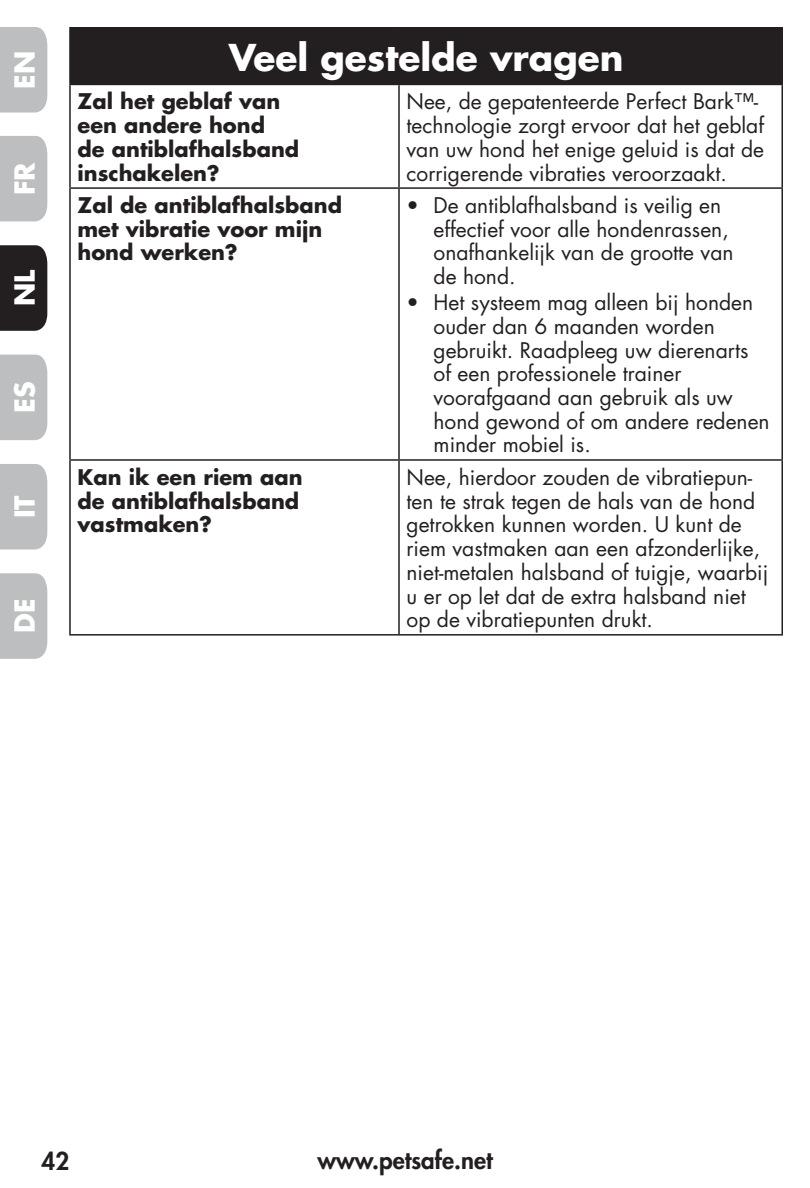
<style>
.page{position:relative;width:810px;height:1188px;background:#fff}
.page>*{position:absolute;margin:0;border:0;box-sizing:border-box;transform-origin:0 0}
.t1{font:700 36px "Futura Std";color:#fff}
.t2{font:700 27px "Futura Std";color:#fff}
.t3{font:800 24px "Futura Std";color:#231f20}
.t4{font:21px/23.7px "Futura Std";color:#231f20}
.t5{font:700 21px/23.7px "Futura Std";color:#231f20}
</style>
<div class="page">
<div style="left:0;top:136px;width:47px;height:85px;background:#bcbec0"></div>
<div style="left:0;top:245px;width:47px;height:86px;background:#231f20"></div>
<div style="left:0;top:355px;width:47px;height:85px;background:#bcbec0"></div>
<div style="left:0;top:464px;width:47px;height:86px;background:#bcbec0"></div>
<div style="left:0;top:573px;width:47px;height:86px;background:#bcbec0"></div>
<div style="left:0;top:27px;width:47px;height:86px;background:#bcbec0"></div>
<div style="left:70px;top:28px;width:712px;height:56px;background:#231f20"></div>
<hr style="left:782px;top:28px;width:1px;height:56px;background:#231f20">
<hr style="left:69px;top:85px;width:2px;height:102px;background:#231f20">
<hr style="left:69px;top:189px;width:2px;height:270px;background:#231f20">
<hr style="left:69px;top:461px;width:2px;height:173px;background:#231f20">
<hr style="left:69px;top:84px;width:330px;height:1px;background:#231f20">
<hr style="left:69px;top:187px;width:330px;height:2px;background:#231f20">
<hr style="left:69px;top:459px;width:330px;height:2px;background:#231f20">
<hr style="left:69px;top:634px;width:330px;height:2px;background:#231f20">
<hr style="left:398px;top:85px;width:2px;height:102px;background:#231f20">
<hr style="left:398px;top:189px;width:2px;height:270px;background:#231f20">
<hr style="left:398px;top:461px;width:2px;height:173px;background:#231f20">
<hr style="left:782px;top:85px;width:1px;height:102px;background:#231f20">
<hr style="left:782px;top:189px;width:1px;height:270px;background:#231f20">
<hr style="left:782px;top:461px;width:1px;height:173px;background:#231f20">
<hr style="left:399px;top:84px;width:384px;height:1px;background:#231f20">
<hr style="left:399px;top:187px;width:384px;height:2px;background:#231f20">
<hr style="left:399px;top:459px;width:384px;height:2px;background:#231f20">
<hr style="left:399px;top:634px;width:384px;height:2px;background:#231f20">
<hr style="left:69px;top:27px;width:330px;height:1px;background:#231f20">
<hr style="left:69px;top:28px;width:2px;height:56px;background:#231f20">
<hr style="left:399px;top:27px;width:384px;height:1px;background:#231f20">
<p class="t2" style="left:7px;top:89px;width:39px;rotate:-90deg">EN</p>
<h1 class="t1" style="left:229px;top:34px;width:396px">Veel gestelde vragen</h1>
<p class="t5" style="left:78px;top:89px;width:223px">Zal het geblaf van een andere hond<br>de antiblafhalsband inschakelen?</p>
<p class="t4" style="left:407px;top:90px;width:359px">Nee, de gepatenteerde Perfect Bark™- technologie zorgt ervoor dat het geblaf van uw hond het enige geluid is dat de corrigerende vibraties veroorzaakt.</p>
<p class="t5" style="left:78px;top:193px;width:266px">Zal de antiblafhalsband met vibratie voor mijn hond werken?</p>
<p class="t4" style="left:434px;top:194px;width:302px;text-indent:-27px">• De antiblafhalsband is veilig en effectief voor alle hondenrassen, onafhankelijk van de grootte van de hond.</p>
<p class="t4" style="left:434px;top:291px;width:338px;text-indent:-27px">• Het systeem mag alleen bij honden ouder dan 6 maanden worden gebruikt. Raadpleeg uw dierenarts of een professionele trainer voorafgaand aan gebruik als uw hond gewond of om andere redenen minder mobiel is.</p>
<p class="t5" style="left:78px;top:465px;width:227px">Kan ik een riem aan de antiblafhalsband vastmaken?</p>
<p class="t4" style="left:407px;top:466px;width:363px">Nee, hierdoor zouden de vibratiepun&shy;ten te strak tegen de hals van de hond getrokken kunnen worden. U kunt de riem vastmaken aan een afzonderlijke, niet-metalen halsband of tuigje, waarbij u er op let dat de extra halsband niet op de vibratiepunten drukt.</p>
<p class="t2" style="left:7px;top:195px;width:35px;rotate:-90deg">FR</p>
<p class="t2" style="left:7px;top:306px;width:38px;rotate:-90deg">NL</p>
<p class="t2" style="left:7px;top:413px;width:33px;rotate:-90deg">ES</p>
<p class="t2" style="left:7px;top:518px;width:25px;rotate:-90deg">IT</p>
<p class="t2" style="left:7px;top:633px;width:36px;rotate:-90deg">DE</p>
<p class="t3" style="left:41px;top:1146px;width:29px">42</p>
<p class="t3" style="left:317px;top:1145px;width:177px">www.petsafe.net</p>
</div>
